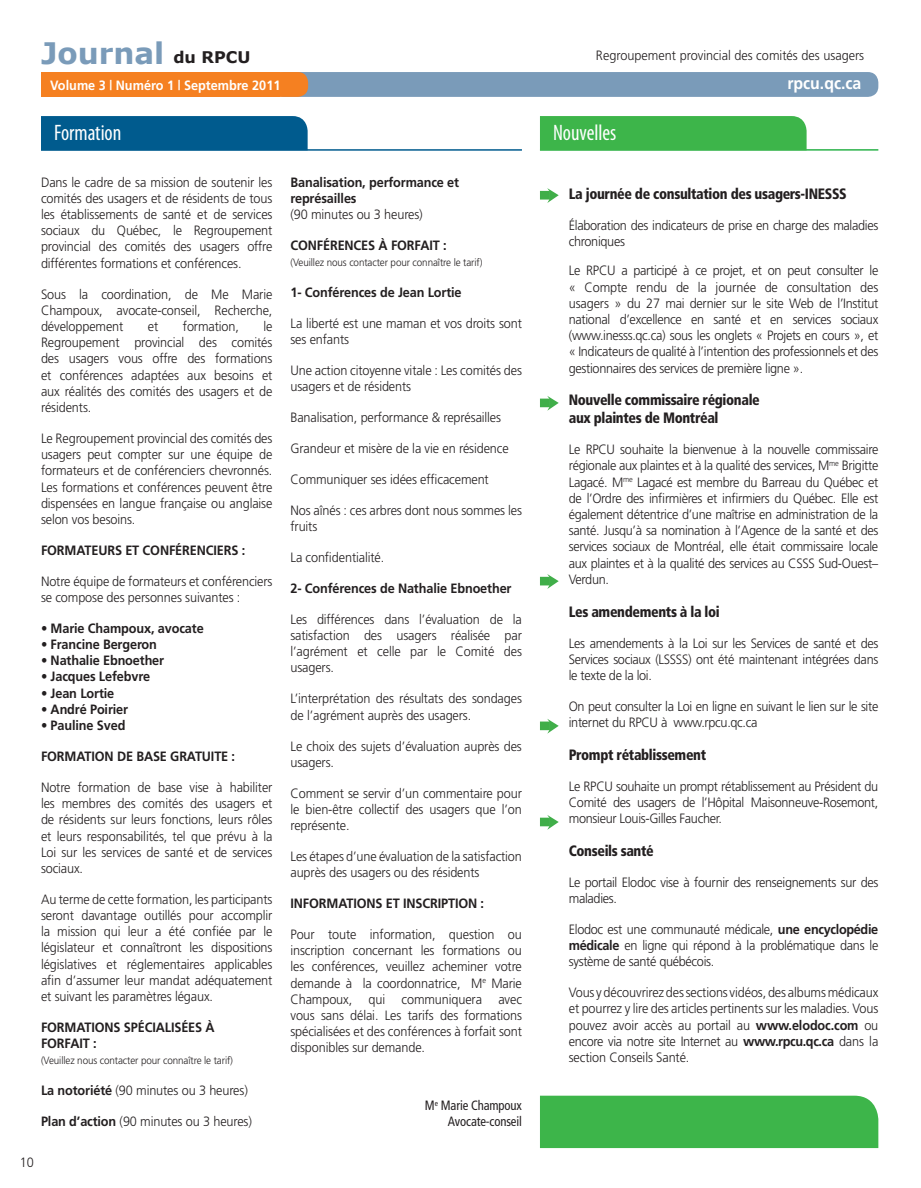
<style>
.page{position:relative;width:921px;height:1188px;background:#fff}
.page>*{position:absolute;margin:0;border:0;box-sizing:border-box;transform-origin:0 0}
.t1{font:700 29.55px "Verdana";color:#7a9bb9}
.t2{font:condensed 22.5px "Myriad Pro";color:#fff;scale:.95 1}
.t3{font:700 16.8px "Frutiger";color:#fff;scale:.94 1}
.t4{font:700 16.05px "Verdana";color:#231f20}
.t5{font:900 condensed 15px/18px "Frutiger";letter-spacing:-.025em;color:#231f20;scale:.94 1}
.t6{font:300 13.5px/16.2px "Frutiger";letter-spacing:-.01em;color:#231f20;text-align:justify;scale:.94 1}
.t7{font:700 13.5px/16.2px "Frutiger";letter-spacing:-.01em;color:#231f20;scale:.94 1}
.t8{font:condensed 13.5px/16.2px "Frutiger";letter-spacing:-.01em;color:#231f20;text-align:right;scale:.94 1}
.t9{font:700 13.5px "Frutiger";color:#fff;scale:.94 1}
.t10{font:300 10.5px "Frutiger";letter-spacing:-.01em;color:#231f20;scale:.94 1}
.s1{font-weight:300}
.s2{font-weight:700}
</style>
<div class="page">
<div style="left:274px;top:72px;width:604px;height:25px;background:#7a9bb9;border-radius:10px"></div>
<div style="left:41px;top:72px;width:238px;height:25px;background:#f58021"></div>
<div style="left:70px;top:72px;width:238px;height:25px;background:#f58021;border-radius:10px"></div>
<hr style="left:540px;top:149px;width:338px;height:2px;background:#2cb34b">
<hr style="left:41px;top:149px;width:481px;height:2px;background:#005b8e">
<div style="left:540px;top:116px;width:266px;height:34px;background:#3db54a"></div>
<div style="left:41px;top:116px;width:267px;height:34px;background:#005b8e"></div>
<div style="left:540px;top:1096px;width:338px;height:52px;background:#3db54a"></div>
<svg style="left:540px;top:188px;width:18px;height:15px"></svg>
<svg style="left:540px;top:396px;width:18px;height:15px"></svg>
<svg style="left:540px;top:574px;width:18px;height:15px"></svg>
<svg style="left:540px;top:719px;width:18px;height:15px"></svg>
<svg style="left:540px;top:815px;width:18px;height:15px"></svg>
<p class="t1" style="left:41px;top:34px;width:125px">Journal</p>
<p class="t4" style="left:173px;top:46px;width:79px">du RPCU</p>
<p class="t6" style="left:596px;top:47px;width:287px">Regroupement provincial des comités des usagers</p>
<p class="t9" style="left:50px;top:77px;width:246px">Volume 3 | Numéro 1 | Septembre 2011</p>
<p class="t3" style="left:787px;top:73px;width:80px">rpcu.qc.ca</p>
<p class="t2" style="left:54px;top:119px;width:72px">Formation</p>
<p class="t2" style="left:553px;top:119px;width:68px">Nouvelles</p>
<p class="t6" style="left:41px;top:174px;width:248px">Dans le cadre de sa mission de soutenir les comités des usagers et de résidents de tous les établissements de santé et de services sociaux du Québec, le Regroupement provincial des comités des usagers offre différentes formations et conférences.</p>
<p class="t6" style="left:41px;top:286px;width:248px">Sous la coordination, de Me Marie Champoux, avocate-conseil, Recherche, développement</p>
<p class="t7" style="left:290px;top:174px;width:181px">Banalisation, performance et représailles<br><span class="s1">(90 minutes ou 3 heures)</span></p>
<p class="t7" style="left:290px;top:237px;width:168px">CONFÉRENCES À FORFAIT :</p>
<p class="t10" style="left:290px;top:257px;width:206px">(Veuillez nous contacter pour connaître le tarif)</p>
<p class="t7" style="left:290px;top:284px;width:184px">1- Conférences de Jean Lortie</p>
<p class="t6" style="left:290px;top:315px;width:248px">La liberté est une maman et vos droits sont ses enfants</p>
<p class="t6" style="left:290px;top:362px;width:248px">Une action citoyenne vitale : Les comités des usagers et de résidents</p>
<p class="t6" style="left:290px;top:409px;width:226px">Banalisation, performance &amp; représailles</p>
<p class="t6" style="left:290px;top:440px;width:234px">Grandeur et misère de la vie en résidence</p>
<p class="t6" style="left:290px;top:471px;width:212px">Communiquer ses idées efficacement</p>
<p class="t6" style="left:290px;top:502px;width:248px">Nos aînés : ces arbres dont nous sommes les fruits</p>
<p class="t6" style="left:290px;top:549px;width:101px">La confidentialité.</p>
<p class="t7" style="left:290px;top:580px;width:237px">2- Conférences de Nathalie Ebnoether</p>
<p class="t6" style="left:290px;top:611px;width:248px">Les différences dans l’évaluation de la satisfaction des usagers réalisée par l’agrément et celle par le Comité des usagers.</p>
<p class="t6" style="left:290px;top:691px;width:248px">L’interprétation des résultats des sondages de l’agrément auprès des usagers.</p>
<p class="t6" style="left:290px;top:738px;width:248px">Le choix des sujets d’évaluation auprès des usagers.</p>
<p class="t6" style="left:290px;top:785px;width:248px">Comment se servir d’un commentaire pour le bien-être collectif des usagers que l’on représente.</p>
<p class="t6" style="left:290px;top:848px;width:248px">Les étapes d’une évaluation de la satisfaction auprès des usagers ou des résidents</p>
<p class="t7" style="left:290px;top:895px;width:207px">INFORMATIONS ET INSCRIPTION :</p>
<p class="t6" style="left:290px;top:926px;width:248px">Pour toute information, question ou inscription concernant les formations ou les conférences, veuillez acheminer votre demande à la coordonnatrice, M<sup>e</sup> Marie Champoux, qui communiquera avec vous sans délai. Les tarifs des formations spécialisées et des conférences à forfait sont disponibles sur demande.</p>
<p class="t5" style="left:569px;top:184px;width:297px">La journée de consultation des usagers-INESSS</p>
<p class="t6" style="left:569px;top:217px;width:331px">Élaboration des indicateurs de prise en charge des maladies chroniques</p>
<p class="t6" style="left:569px;top:263px;width:331px">Le RPCU a participé à ce projet, et on peut consulter le « Compte rendu de la journée de consultation des usagers » du 27 mai dernier sur le site Web de l’Institut national d’excellence en santé et en services sociaux (www.inesss.qc.ca) sous les onglets « Projets en cours », et « Indicateurs de qualité à l’intention des professionnels et des gestionnaires des services de première ligne ».</p>
<p class="t5" style="left:569px;top:391px;width:205px">Nouvelle commissaire régionale aux plaintes de Montréal</p>
<p class="t6" style="left:569px;top:441px;width:331px">Le RPCU souhaite la bienvenue à la nouvelle commissaire régionale aux plaintes et à la qualité des services, M<sup>me</sup> Brigitte Lagacé. M<sup>me</sup> Lagacé est membre du Barreau du Québec et de l’Ordre des infirmières et infirmiers du Québec. Elle est également détentrice d’une maîtrise en administration de la santé. Jusqu’à sa nomination à l’Agence de la santé et des services sociaux de Montréal, elle était commissaire locale aux plaintes et à la qualité des services au CSSS Sud-Ouest– Verdun.</p>
<p class="t5" style="left:569px;top:602px;width:162px">Les amendements à la loi</p>
<p class="t6" style="left:569px;top:635px;width:331px">Les amendements à la Loi sur les Services de santé et des Services sociaux (LSSSS) ont été maintenant intégrées dans le texte de la loi.</p>
<p class="t6" style="left:569px;top:698px;width:331px">On peut consulter la Loi en ligne en suivant le lien sur le site internet du RPCU à www.rpcu.qc.ca</p>
<p class="t5" style="left:569px;top:745px;width:148px">Prompt rétablissement</p>
<p class="t6" style="left:569px;top:778px;width:331px">Le RPCU souhaite un prompt rétablissement au Président du Comité des usagers de l’Hôpital Maisonneuve-Rosemont, monsieur Louis-Gilles Faucher.</p>
<p class="t5" style="left:569px;top:841px;width:92px">Conseils santé</p>
<p class="t6" style="left:569px;top:874px;width:331px">Le portail Elodoc vise à fournir des renseignements sur des maladies.</p>
<p class="t6" style="left:569px;top:921px;width:331px">Elodoc est une communauté médicale, <span class="s2">une encyclopédie médicale</span> en ligne qui répond à la problématique dans le système de santé québécois.</p>
<p class="t6" style="left:569px;top:984px;width:331px">Vous y découvrirez des sections vidéos, des albums médicaux et pourrez y lire des articles pertinents sur les maladies. Vous pouvez avoir accès au portail au <span class="s2">www.elodoc.com</span> ou encore via notre site Internet au <span class="s2">www.rpcu.qc.ca</span> dans la section Conseils Santé.</p>
<p class="t6" style="left:148px;top:318px;width:13px">et</p>
<p class="t6" style="left:183px;top:318px;width:61px">formation,</p>
<p class="t6" style="left:41px;top:318px;width:248px;text-indent:222px">le Regroupement provincial des comités des usagers vous offre des formations et conférences adaptées aux besoins et aux réalités des comités des usagers et de résidents.</p>
<p class="t6" style="left:41px;top:430px;width:248px">Le Regroupement provincial des comités des usagers peut compter sur une équipe de formateurs et de conférenciers chevronnés.<br>Les formations et conférences peuvent être dispensées en langue française ou anglaise selon vos besoins.</p>
<p class="t7" style="left:41px;top:542px;width:219px">FORMATEURS ET CONFÉRENCIERS :</p>
<p class="t6" style="left:41px;top:573px;width:248px">Notre équipe de formateurs et conférenciers se compose des personnes suivantes :</p>
<p class="t7" style="left:41px;top:620px;width:175px">• Marie Champoux, avocate</p>
<p class="t7" style="left:41px;top:636px;width:125px">• Francine Bergeron</p>
<p class="t7" style="left:41px;top:652px;width:132px">• Nathalie Ebnoether</p>
<p class="t7" style="left:41px;top:668px;width:117px">• Jacques Lefebvre</p>
<p class="t7" style="left:41px;top:685px;width:79px">• Jean Lortie</p>
<p class="t7" style="left:41px;top:701px;width:94px">• André Poirier</p>
<p class="t7" style="left:41px;top:717px;width:91px">• Pauline Sved</p>
<p class="t7" style="left:41px;top:748px;width:208px">FORMATION DE BASE GRATUITE :</p>
<p class="t6" style="left:41px;top:779px;width:248px">Notre formation de base vise à habiliter les membres des comités des usagers et de résidents sur leurs fonctions, leurs rôles et leurs responsabilités, tel que prévu à la Loi sur les services de santé et de services sociaux.</p>
<p class="t6" style="left:41px;top:891px;width:248px">Au terme de cette formation, les participants seront davantage outillés pour accomplir la mission qui leur a été confiée par le législateur et connaîtront les dispositions législatives et réglementaires applicables afin d’assumer leur mandat adéquatement et suivant les paramètres légaux.</p>
<p class="t7" style="left:41px;top:1019px;width:186px">FORMATIONS SPÉCIALISÉES À<br>FORFAIT :</p>
<p class="t10" style="left:41px;top:1055px;width:206px">(Veuillez nous contacter pour connaître le tarif)</p>
<p class="t6" style="left:41px;top:1082px;width:221px"><span class="s2">La notoriété</span> (90 minutes ou 3 heures)</p>
<p class="t6" style="left:41px;top:1113px;width:226px"><span class="s2">Plan d’action</span> (90 minutes ou 3 heures)</p>
<p class="t8" style="left:425px;top:1097px;width:105px">M<sup>e</sup> Marie Champoux<br>Avocate-conseil</p>
<p class="t6" style="left:20px;top:1154px;width:16px">10</p>
</div>
